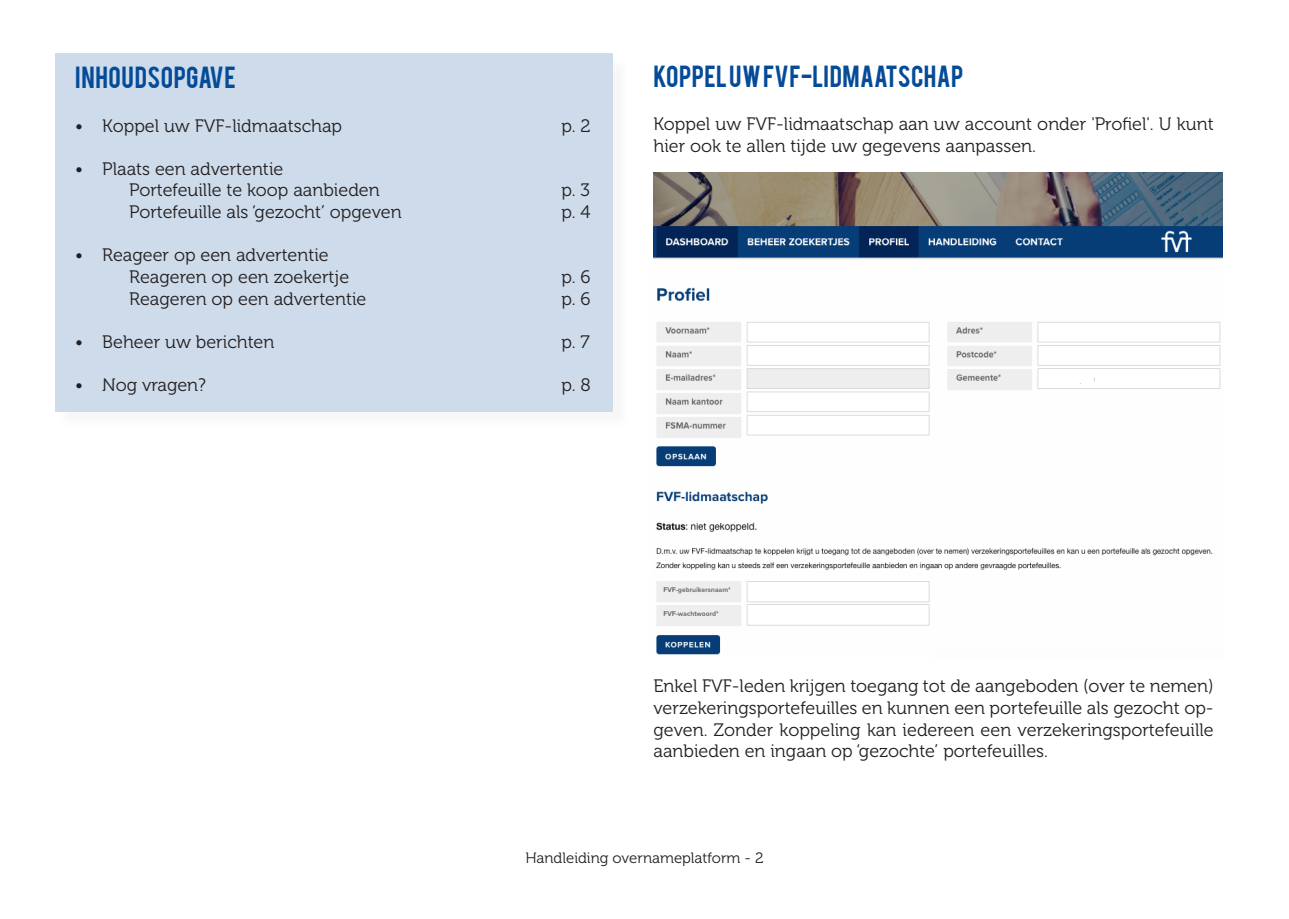
<style>
.page{position:relative;width:1289px;height:919px;background:#fff}
.page>*{position:absolute;margin:0;border:0;box-sizing:border-box;transform-origin:0 0}
.t1{font:24px "Bebas";letter-spacing:.02em;color:#044b98}
.t2{font:18px/21.6px "Museo 300";color:#231f20}
.t3{font:15px "Museo 300";color:#231f20}
</style>
<div class="page">
<div style="left:57px;top:56px;width:574px;height:374px;background:#f9f9f9"></div>
<div style="left:55px;top:54px;width:558px;height:358px;background:#cddbea"></div>
<img style="left:653px;top:172px;width:569px;height:483px">
<div style="left:753px;top:324px;width:51px;height:13px;background:#fff"></div>
<div style="left:753px;top:350px;width:50px;height:11px;background:#fff"></div>
<div style="left:1042px;top:326px;width:49px;height:11px;background:#fff"></div>
<div style="left:1041px;top:350px;width:50px;height:11px;background:#fff"></div>
<div style="left:1044px;top:371px;width:49px;height:12px;background:#fff"></div>
<div style="left:753px;top:371px;width:93px;height:14px;background:#eee"></div>
<p class="t1" style="left:75px;top:60px;width:162px">INHOUDSOPGAVE</p>
<p class="t2" style="left:75px;top:115px;width:268px">• Koppel uw FVF-lidmaatschap</p>
<p class="t2" style="left:561px;top:115px;width:31px">p. 2</p>
<p class="t2" style="left:129px;top:158px;width:252px;text-indent:-54px">• Plaats een advertentie<br>Portefeuille te koop aanbieden</p>
<p class="t2" style="left:561px;top:180px;width:30px">p. 3</p>
<p class="t2" style="left:129px;top:201px;width:274px">Portefeuille als ‘gezocht’ opgeven</p>
<p class="t2" style="left:561px;top:201px;width:31px">p. 4</p>
<p class="t2" style="left:129px;top:245px;width:221px;text-indent:-54px">• Reageer op een advertentie<br>Reageren op een zoekertje</p>
<p class="t2" style="left:561px;top:266px;width:31px">p. 6</p>
<p class="t2" style="left:129px;top:288px;width:239px">Reageren op een advertentie</p>
<p class="t2" style="left:561px;top:288px;width:31px">p. 6</p>
<p class="t2" style="left:75px;top:331px;width:200px">• Beheer uw berichten</p>
<p class="t2" style="left:561px;top:331px;width:30px">p. 7</p>
<p class="t2" style="left:75px;top:374px;width:132px">• Nog vragen?</p>
<p class="t2" style="left:561px;top:374px;width:31px">p. 8</p>
<p class="t1" style="left:653px;top:59px;width:312px">KOPPEL UW FVF-LIDMAATSCHAP</p>
<p class="t2" style="left:653px;top:114px;width:561px">Koppel uw FVF-lidmaatschap aan uw account onder 'Profiel'. U kunt hier ook te allen tijde uw gegevens aanpassen.</p>
<p class="t2" style="left:653px;top:675px;width:561px;text-align:justify">Enkel FVF-leden krijgen toegang tot de aangeboden (over te nemen) verzekeringsportefeuilles en kunnen een portefeuille als gezocht op&shy;geven. Zonder koppeling kan iedereen een verzekeringsportefeuille aanbieden en ingaan op ‘gezochte’ portefeuilles.</p>
<p class="t3" style="left:525px;top:850px;width:240px">Handleiding overnameplatform - 2</p>
</div>
